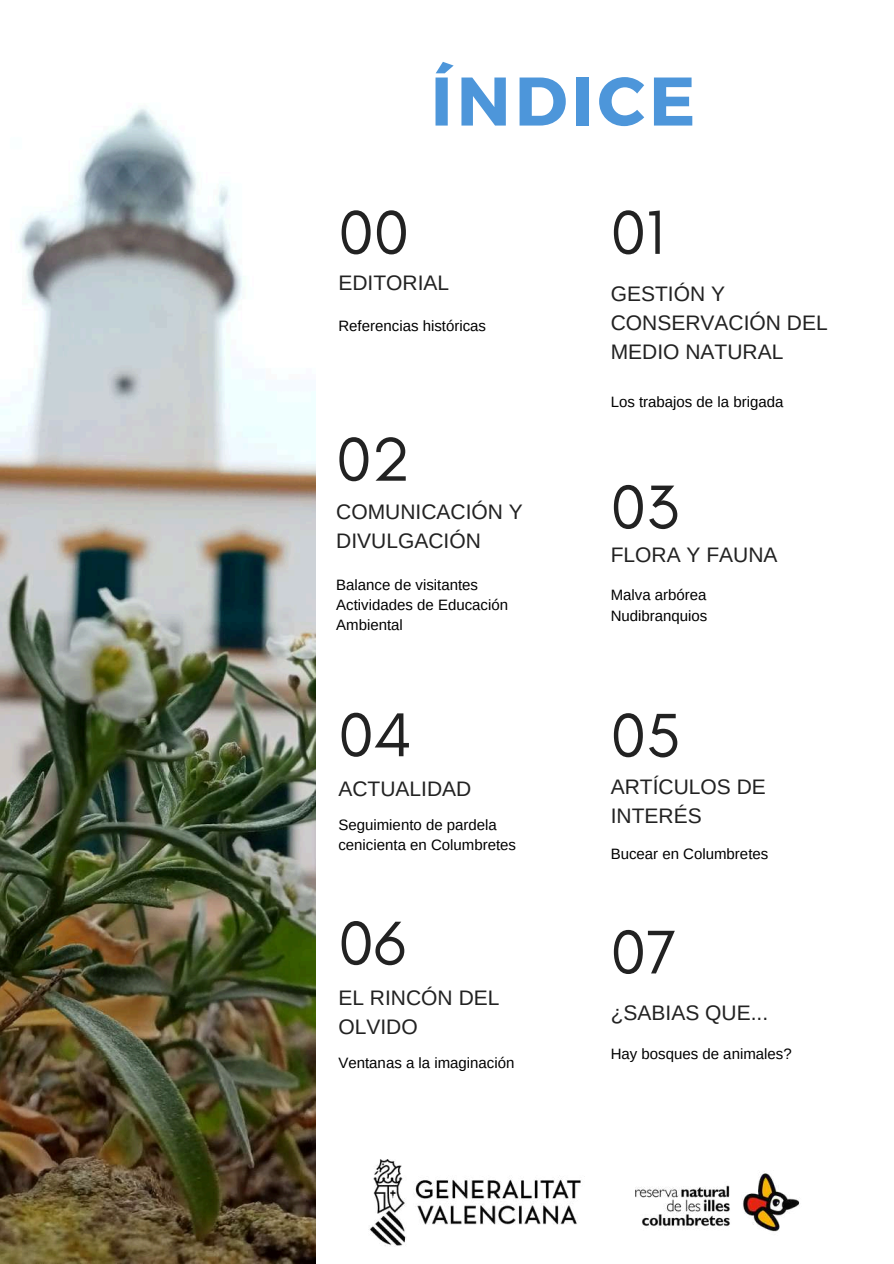
<style>
.page{position:relative;width:894px;height:1264px;background:#fff}
.page>*{position:absolute;margin:0;border:0;box-sizing:border-box;transform-origin:0 0}
.t1{font:700 68.55px "Montserrat";letter-spacing:.06em;color:#4d96da}
.t2{font:63px "Glacial Indifference";color:#222}
.t3{font:21px/29.2px "Arimo";color:#222}
.t4{font:15px/20.2px "Arimo";color:#000}
</style>
<div class="page">
<img style="left:0;top:108px;width:315px;height:1155px">
<img style="left:368px;top:1159px;width:432px;height:87px">
<h1 class="t1" style="left:430px;top:57px;width:266px">ÍNDICE</h1>
<h2 class="t2" style="left:338px;top:194px;width:72px">00</h2>
<h3 class="t3" style="left:338px;top:268px;width:112px">EDITORIAL</h3>
<p class="t4" style="left:338px;top:315px;width:149px">Referencias históricas</p>
<h2 class="t2" style="left:336px;top:421px;width:76px">02</h2>
<h3 class="t3" style="left:336px;top:497px;width:188px">COMUNICACIÓN Y<br>DIVULGACIÓN</h3>
<p class="t4" style="left:336px;top:574px;width:173px">Balance de visitantes<br>Actividades de Educación<br>Ambiental</p>
<h2 class="t2" style="left:338px;top:696px;width:75px">04</h2>
<h3 class="t3" style="left:338px;top:774px;width:134px">ACTUALIDAD</h3>
<p class="t4" style="left:338px;top:814px;width:179px">Seguimiento de pardela cenicienta en Columbretes</p>
<h2 class="t2" style="left:338px;top:904px;width:69px">06</h2>
<h3 class="t3" style="left:338px;top:983px;width:162px">EL RINCÓN DEL<br>OLVIDO</h3>
<p class="t4" style="left:338px;top:1052px;width:177px">Ventanas a la imaginación</p>
<h2 class="t2" style="left:610px;top:194px;width:55px">01</h2>
<h3 class="t3" style="left:610px;top:279px;width:218px">GESTIÓN Y<br>CONSERVACIÓN DEL<br>MEDIO NATURAL</h3>
<p class="t4" style="left:610px;top:391px;width:174px">Los trabajos de la brigada</p>
<h2 class="t2" style="left:610px;top:468px;width:70px">03</h2>
<h3 class="t3" style="left:610px;top:540px;width:168px">FLORA Y FAUNA</h3>
<p class="t4" style="left:610px;top:585px;width:98px">Malva arbórea<br>Nudibranquios</p>
<h2 class="t2" style="left:610px;top:697px;width:71px">05</h2>
<h3 class="t3" style="left:610px;top:772px;width:157px">ARTÍCULOS DE<br>INTERÉS</h3>
<p class="t4" style="left:610px;top:843px;width:159px">Bucear en Columbretes</p>
<h2 class="t2" style="left:610px;top:913px;width:68px">07</h2>
<h3 class="t3" style="left:610px;top:998px;width:159px">¿SABIAS QUE...</h3>
<p class="t4" style="left:610px;top:1043px;width:182px">Hay bosques de animales?</p>
</div>
